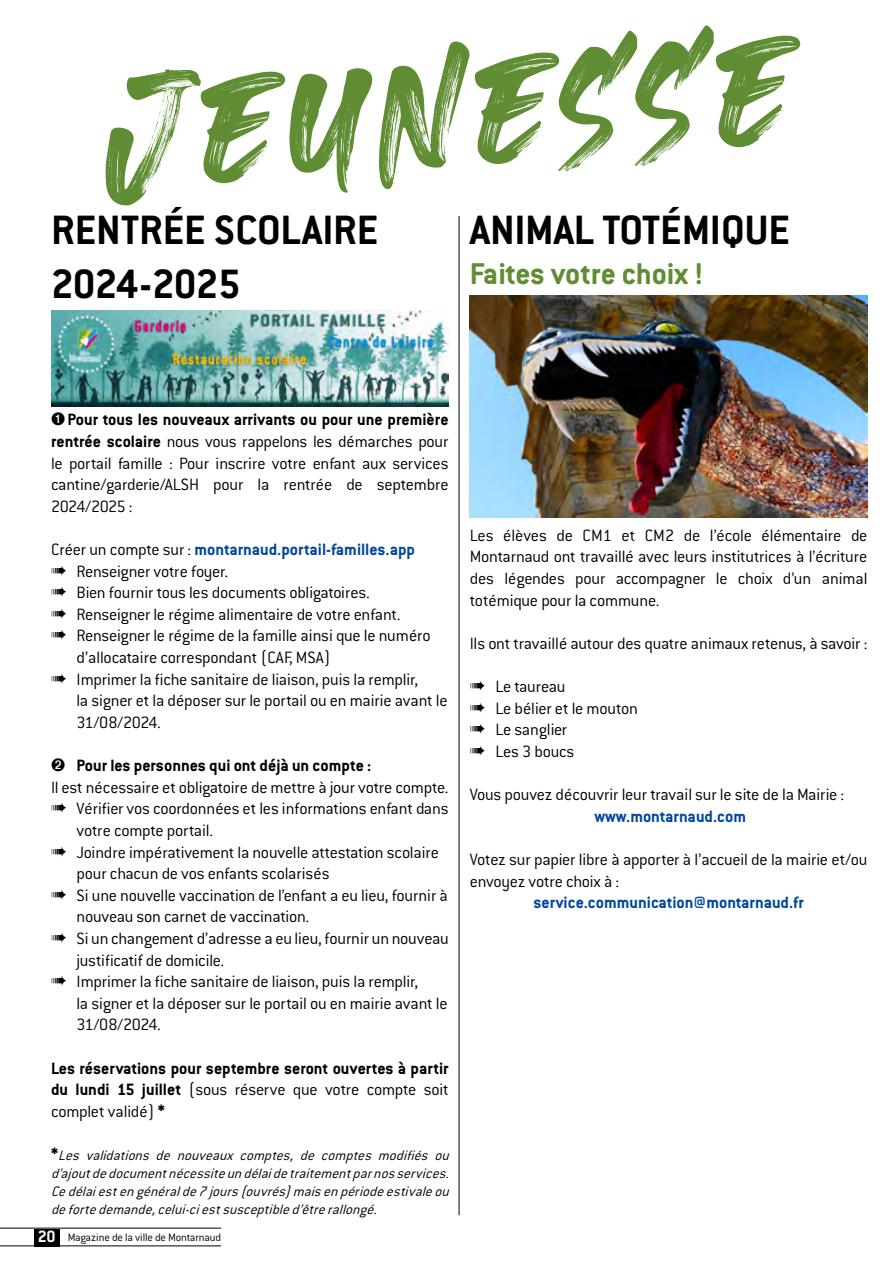
<style>
.page{position:relative;width:893px;height:1263px;background:#fff}
.page>*{position:absolute;margin:0;border:0;box-sizing:border-box;transform-origin:0 0}
.t1{font:247.5px "Heaters";color:#608d33}
.t2{font:700 45px/54px "Conduit ITC Std";color:#000}
.t3{font:700 33px "Conduit ITC Std";color:#608d33}
.t4{font:300 18px/21.6px "Conduit ITC Std";letter-spacing:-.015em;color:#000;text-align:justify}
.t5{font:700 18px/21.6px "Conduit ITC Std";color:#000;text-align:justify}
.t6{font:700 18px "Conduit ITC Std";color:#00489a}
.t7{font:italic 300 15px/18px "Conduit ITC Std";color:#000;text-align:justify}
.t8{font:300 12px "Conduit ITC Std";letter-spacing:-.015em;color:#000}
.s1{font-weight:700}
.s2{font-weight:300;color:#000}
.s3{font-weight:300}
.s4{font-weight:700;font-style:normal;font-size:18px}
.s5{font-weight:700;font-size:18px;color:#fff}
</style>
<div class="page">
<hr style="left:0;top:1228px;width:221px;height:1px;background:#000">
<hr style="left:0;top:1245px;width:221px;height:1px;background:#000">
<div style="left:34px;top:1229px;width:26px;height:18px;background:#000"></div>
<img style="left:51px;top:311px;width:398px;height:95px">
<img style="left:470px;top:295px;width:397px;height:223px">
<hr style="left:459px;top:216px;width:1px;height:999px;background:#000">
<h1 class="t1" style="left:95px;top:37px;width:690px;rotate:-4deg">Jeunesse</h1>
<h2 class="t2" style="left:51px;top:202px;width:329px">RENTRÉE SCOLAIRE<br>2024-2025</h2>
<h2 class="t2" style="left:470px;top:202px;width:322px">ANIMAL TOTÉMIQUE</h2>
<h3 class="t3" style="left:470px;top:254px;width:236px">Faites votre choix !</h3>
<p class="t4" style="left:51px;top:408px;width:399px">➊<span class="s1">Pour tous les nouveaux arrivants ou pour une première rentrée scolaire</span> nous vous rappelons les démarches pour le portail famille : Pour inscrire votre enfant aux services cantine/garderie/ALSH pour la rentrée de septembre 2024/2025 :</p>
<p class="t6" style="left:51px;top:539px;width:365px"><span class="s2">Créer un compte sur :</span> montarnaud.portail-familles.app</p>
<p class="t4" style="left:51px;top:560px;width:179px">➠ Renseigner votre foyer.</p>
<p class="t4" style="left:51px;top:581px;width:320px">➠ Bien fournir tous les documents obligatoires.</p>
<p class="t4" style="left:51px;top:603px;width:351px">➠ Renseigner le régime alimentaire de votre enfant.</p>
<p class="t4" style="left:51px;top:624px;width:381px">➠ Renseigner le régime de la famille ainsi que le numéro</p>
<p class="t4" style="left:77px;top:646px;width:256px">d’allocataire correspondant (CAF, MSA)</p>
<p class="t4" style="left:51px;top:668px;width:369px">➠ Imprimer la fiche sanitaire de liaison, puis la remplir,</p>
<p class="t4" style="left:77px;top:689px;width:373px">la signer et la déposer sur le portail ou en mairie avant le</p>
<p class="t4" style="left:77px;top:711px;width:86px">31/08/2024.</p>
<p class="t5" style="left:51px;top:754px;width:322px">➋ Pour les personnes qui ont déjà un compte :</p>
<p class="t4" style="left:51px;top:776px;width:399px">Il est nécessaire et obligatoire de mettre à jour votre compte.</p>
<p class="t4" style="left:51px;top:797px;width:399px">➠ Vérifier vos coordonnées et les informations enfant dans</p>
<p class="t4" style="left:77px;top:819px;width:138px">votre compte portail.</p>
<p class="t4" style="left:51px;top:840px;width:390px">➠ Joindre impérativement la nouvelle attestation scolaire</p>
<p class="t4" style="left:77px;top:862px;width:255px">pour chacun de vos enfants scolarisés</p>
<p class="t4" style="left:51px;top:884px;width:398px">➠ Si une nouvelle vaccination de l’enfant a eu lieu, fournir à</p>
<p class="t4" style="left:77px;top:905px;width:234px">nouveau son carnet de vaccination.</p>
<p class="t4" style="left:51px;top:927px;width:399px">➠ Si un changement d’adresse a eu lieu, fournir un nouveau</p>
<p class="t4" style="left:77px;top:948px;width:149px">justificatif de domicile.</p>
<p class="t4" style="left:51px;top:970px;width:369px">➠ Imprimer la fiche sanitaire de liaison, puis la remplir,</p>
<p class="t4" style="left:77px;top:992px;width:373px">la signer et la déposer sur le portail ou en mairie avant le</p>
<p class="t4" style="left:77px;top:1013px;width:86px">31/08/2024.</p>
<p class="t5" style="left:51px;top:1056px;width:399px">Les réservations pour septembre seront ouvertes à partir du lundi 15 juillet <span class="s3">(sous réserve que votre compte soit complet validé)</span> *</p>
<p class="t7" style="left:51px;top:1146px;width:404px"><span class="s4">*</span> Les validations de nouveaux comptes, de comptes modifiés ou d’ajoutdedocumentnécessiteundélaidetraitementparnosservices.<br>Cedélaiestengénéralde7jours(ouvrés)maisenpériodeestivaleou defortedemande,celui-ciestsusceptibled’êtrerallongé.</p>
<p class="t8" style="left:38px;top:1230px;width:185px"><span class="s5">20</span> Magazine de la ville de Montarnaud</p>
<p class="t4" style="left:470px;top:524px;width:399px">Les élèves de CM1 et CM2 de l’école élémentaire de Montarnaud ont travaillé avec leurs institutrices à l’écriture des légendes pour accompagner le choix d’un animal totémique pour la commune.</p>
<p class="t4" style="left:470px;top:632px;width:399px">Ils ont travaillé autour des quatre animaux retenus, à savoir :</p>
<p class="t4" style="left:470px;top:675px;width:169px;text-align:left">➠ Le taureau<br>➠ Le bélier et le mouton ➠ Le sanglier<br>➠ Les 3 boucs</p>
<p class="t4" style="left:470px;top:783px;width:376px">Vous pouvez découvrir leur travail sur le site de la Mairie :</p>
<p class="t6" style="left:594px;top:805px;width:153px">www.montarnaud.com</p>
<p class="t4" style="left:470px;top:848px;width:399px">Votez sur papier libre à apporter à l’accueil de la mairie et/ou envoyez votre choix à :</p>
<p class="t6" style="left:533px;top:892px;width:272px">service.communication@montarnaud.fr</p>
</div>
